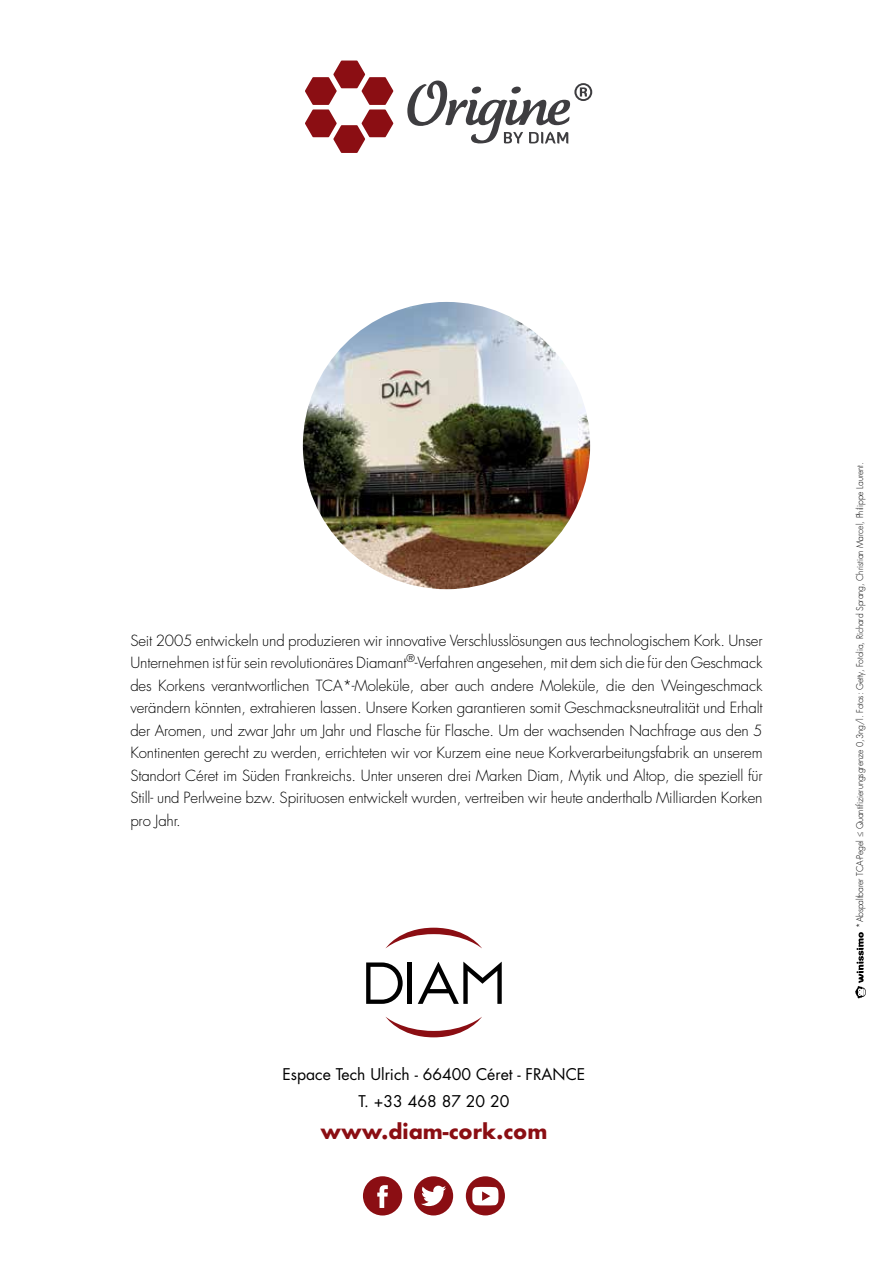
<style>
.page{position:relative;width:893px;height:1263px;background:#fff}
.page>*{position:absolute;margin:0;border:0;box-sizing:border-box;transform-origin:0 0}
.t1{font:700 20.25px "Futura";color:#8b0e13}
.t2{font:15.75px/27px "Futura";color:#000;text-align:center}
.t3{font:300 15px/22.5px "Futura Std";letter-spacing:-.01em;color:#000;text-align:justify}
.t4{font:300 9px "Futura Std";letter-spacing:-.01em;color:#000;scale:.95 1}
</style>
<div class="page">
<img style="left:303px;top:302px;width:287px;height:287px;border-radius:144px">
<svg style="left:305px;top:61px;width:88px;height:92px"></svg>
<svg style="left:407px;top:81px;width:185px;height:63px"></svg>
<svg style="left:366px;top:962px;width:37px;height:42px"></svg>
<hr style="left:408px;top:962px;width:4px;height:42px;background:#000">
<svg style="left:418px;top:962px;width:84px;height:42px"></svg>
<svg style="left:386px;top:928px;width:96px;height:20px"></svg>
<svg style="left:385px;top:1017px;width:97px;height:20px"></svg>
<svg style="left:363px;top:1176px;width:39px;height:39px"></svg>
<svg style="left:414px;top:1176px;width:39px;height:39px"></svg>
<svg style="left:466px;top:1176px;width:39px;height:39px"></svg>
<svg style="left:855px;top:932px;width:11px;height:66px"></svg>
<p class="t3" style="left:130px;top:630px;width:634px">Seit 2005 entwickeln und produzieren wir innovative Verschlusslösungen aus technologischem Kork. Unser Unternehmen ist für sein revolutionäres Diamant<sup>®</sup>-Verfahren angesehen, mit dem sich die für den Geschmack des Korkens verantwortlichen TCA*-Moleküle, aber auch andere Moleküle, die den Weingeschmack verändern könnten, extrahieren lassen. Unsere Korken garantieren somit Geschmacksneutralität und Erhalt der Aromen, und zwar Jahr um Jahr und Flasche für Flasche. Um der wachsenden Nachfrage aus den 5<br>Kontinenten gerecht zu werden, errichteten wir vor Kurzem eine neue Korkverarbeitungsfabrik an unserem Standort Céret im Süden Frankreichs. Unter unseren drei Marken Diam, Mytik und Altop, die speziell für Still- und Perlweine bzw. Spirituosen entwickelt wurden, vertreiben wir heute anderthalb Milliarden Korken pro Jahr.</p>
<p class="t2" style="left:282px;top:1061px;width:304px">Espace Tech Ulrich - 66400 Céret - FRANCE<br>T. +33 468 87 20 20</p>
<h1 class="t1" style="left:320px;top:1116px;width:228px">www.diam-cork.com</h1>
<p class="t4" style="left:854px;top:928px;width:491px;rotate:-90deg">*Abspaltbarer TCA-Pegel ≤ Quantifizierungsgrenze 0,3ng/l. Fotos: Getty, Fotolia, Richard Sprang, Christian Marcel, Philippe Laurent.</p>
</div>
